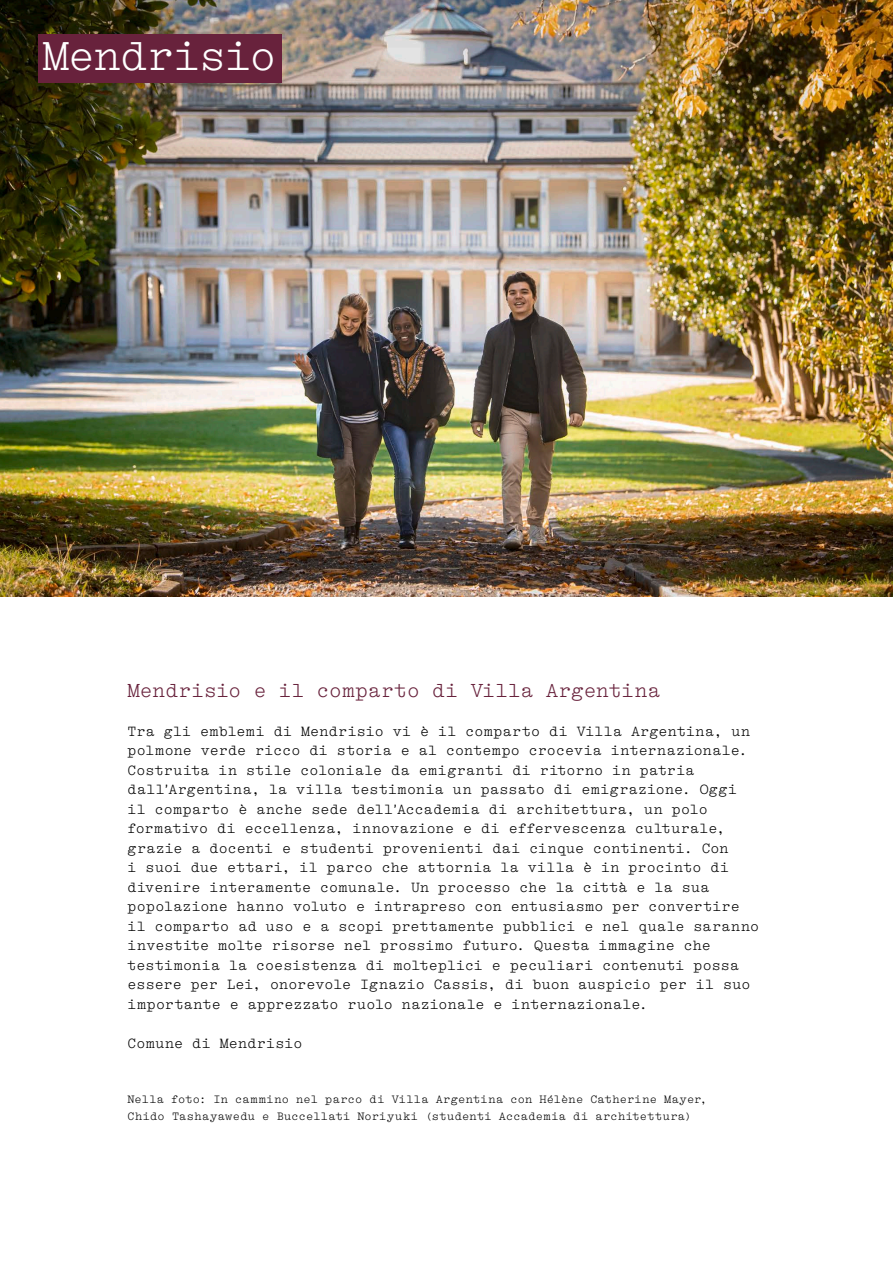
<style>
.page{position:relative;width:893px;height:1263px;background:#fff}
.page>*{position:absolute;margin:0;border:0;box-sizing:border-box;transform-origin:0 0}
.Titel_Ortschaft{font:500 45px "LL Ignazio";letter-spacing:-.03em;color:#fff}
.Ort_Gruss{font:500 21px "LL Ignazio";letter-spacing:.005em;color:#68223c}
.Fliesstext{font:500 15px/19.5px "LL Ignazio";letter-spacing:.01em;color:#000}
.Fliesstext-2{font:500 12px/16.5px "LL Ignazio";letter-spacing:.025em;color:#000}
</style>
<div class="page">
<img style="left:0;top:0;width:893px;height:596px">
<div style="left:38px;top:34px;width:244px;height:48px;background:#68223c"></div>
<p class="Titel_Ortschaft" style="left:43px;top:34px;width:235px">Mendrisio</p>
<p class="Ort_Gruss" style="left:128px;top:679px;width:534px">Mendrisio e il comparto di Villa Argentina</p>
<p class="Fliesstext" style="left:128px;top:722px;width:633px">Tra gli emblemi di Mendrisio vi è il comparto di Villa Argentina, un polmone verde ricco di storia e al contempo crocevia internazionale.<br>Costruita in stile coloniale da emigranti di ritorno in patria dall’Argentina, la villa testimonia un passato di emigrazione. Oggi<br>il comparto è anche sede dell’Accademia di architettura, un polo formativo di eccellenza, innovazione e di effervescenza culturale, grazie a docenti e studenti provenienti dai cinque continenti. Con<br>i suoi due ettari, il parco che attornia la villa è in procinto di divenire interamente comunale. Un processo che la città e la sua popolazione hanno voluto e intrapreso con entusiasmo per convertire il comparto ad uso e a scopi prettamente pubblici e nel quale saranno investite molte risorse nel prossimo futuro. Questa immagine che testimonia la coesistenza di molteplici e peculiari contenuti possa essere per Lei, onorevole Ignazio Cassis, di buon auspicio per il suo importante e apprezzato ruolo nazionale e internazionale.</p>
<p class="Fliesstext" style="left:128px;top:1034px;width:176px">Comune di Mendrisio</p>
<p class="Fliesstext-2" style="left:128px;top:1091px;width:581px">Nella foto: In cammino nel parco di Villa Argentina con Hélène Catherine Mayer,<br>Chido Tashayawedu e Buccellati Noriyuki (studenti Accademia di architettura)</p>
</div>
